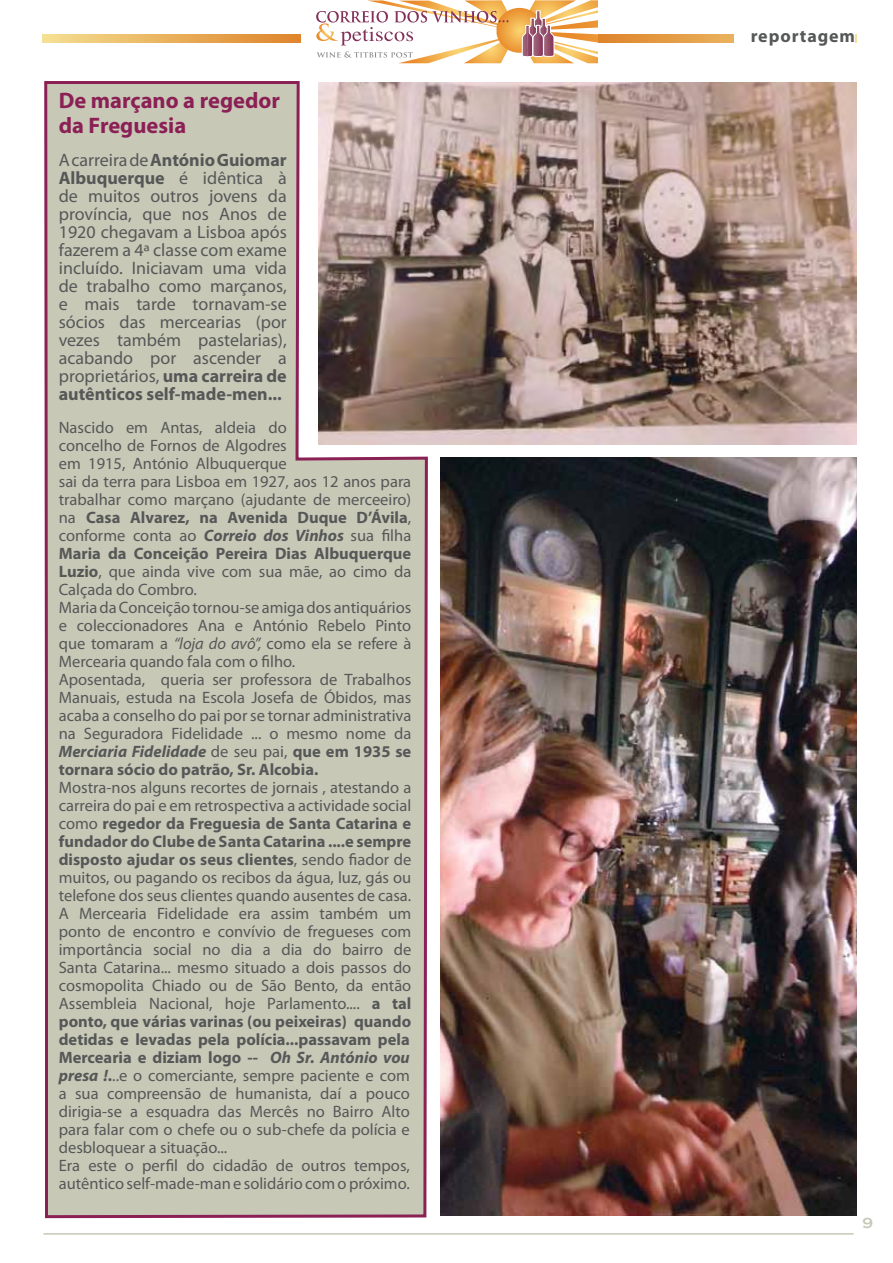
<style>
.page{position:relative;width:893px;height:1263px;background:#fff}
.page>*{position:absolute;margin:0;border:0;box-sizing:border-box;transform-origin:0 0}
.t1{font:700 22.5px/25.5px "Myriad Pro";color:#8b2055}
.t2{font:18px/18px "Myriad Pro";color:#565858;text-align:justify}
.t3{font:700 18px "Myriad Pro";letter-spacing:.05em;color:#565858}
.t4{font:16.5px/18px "Myriad Pro";color:#565858}
.t5{font:700 15px "Copperplate Gothic";color:#c8c8b7}
.s1{font-weight:700}
.s2{font-weight:700;font-style:italic}
.s3{font-style:italic}
</style>
<div class="page">
<hr style="left:44px;top:1233px;width:810px;height:2px;background:#c8c8b7">
<svg style="left:316px;top:0;width:282px;height:63px"></svg>
<svg style="left:598px;top:34px;width:258px;height:8px"></svg>
<svg style="left:42px;top:34px;width:258px;height:8px;background:#e9b15d"></svg>
<div style="left:44px;top:81px;width:384px;height:1138px;background:#c8c8b7"></div>
<div style="left:735px;top:29px;width:120px;height:22px;background:#fff"></div>
<img style="left:319px;top:82px;width:537px;height:363px">
<img style="left:440px;top:458px;width:417px;height:757px">
<h1 class="t1" style="left:59px;top:87px;width:223px">De marçano a regedor da Freguesia</h1>
<p class="t2" style="left:59px;top:151px;width:230px">A carreira de <span class="s1">António Guiomar Albuquerque</span> é idêntica à de muitos outros jovens da província, que nos Anos de 1920 chegavam a Lisboa após fazerem a 4ª classe com exame incluído. Iniciavam uma vida de trabalho como marçanos, e mais tarde tornavam-se sócios das mercearias (por vezes também pastelarias), acabando por ascender a proprietários, <span class="s1">uma carreira de autênticos self-made-men...</span></p>
<p class="t4" style="left:59px;top:418px;width:354px">Nascido em Antas, aldeia do<br>concelho de Fornos de Algodres<br>em 1915, António Albuquerque<br>sai da terra para Lisboa em 1927, aos 12 anos para trabalhar como marçano (ajudante de merceeiro) na <span class="s1">Casa Alvarez, na Avenida Duque D’Ávila</span>, conforme conta ao <span class="s2">Correio dos Vinhos</span> sua filha <span class="s1">Maria da Conceição Pereira Dias Albuquerque Luzio</span>, que ainda vive com sua mãe, ao cimo da Calçada do Combro.<br>Maria da Conceição tornou-se amiga dos antiquários e coleccionadores Ana e António Rebelo Pinto que tomaram a <span class="s3">“loja do avô”,</span> como ela se refere à Mercearia quando fala com o filho.<br>Aposentada, queria ser professora de Trabalhos Manuais, estuda na Escola Josefa de Óbidos, mas acaba a conselho do pai por se tornar administrativa na Seguradora Fidelidade ... o mesmo nome da <span class="s2">Merciaria Fidelidade</span> de seu pai, <span class="s1">que em 1935 se tornara sócio do patrão, Sr. Alcobia.</span></p>
<p class="t4" style="left:59px;top:778px;width:354px">Mostra-nos alguns recortes de jornais , atestando a carreira do pai e em retrospectiva a actividade social como <span class="s1">regedor da Freguesia de Santa Catarina e fundador do Clube de Santa Catarina ....e sempre disposto ajudar os seus clientes</span>, sendo fiador de muitos, ou pagando os recibos da água, luz, gás ou telefone dos seus clientes quando ausentes de casa.<br>A Mercearia Fidelidade era assim também um ponto de encontro e convívio de fregueses com importância social no dia a dia do bairro de Santa Catarina... mesmo situado a dois passos do cosmopolita Chiado ou de São Bento, da então Assembleia Nacional, hoje Parlamento.... <span class="s1">a tal ponto, que várias varinas (ou peixeiras) quando detidas e levadas pela polícia...passavam pela Mercearia e diziam logo --</span> <span class="s2">Oh Sr. António vou presa !</span><span class="s1">.</span>..e o comerciante, sempre paciente e com a sua compreensão de humanista, daí a pouco dirigia-se a esquadra das Mercês no Bairro Alto para falar com o chefe ou o sub-chefe da polícia e desbloquear a situação...<br>Era este o perfil do cidadão de outros tempos, autêntico self-made-man e solidário com o próximo.</p>
<p class="t3" style="left:751px;top:25px;width:106px">reportagem</p>
<p class="t5" style="left:862px;top:1215px;width:12px">9</p>
</div>
